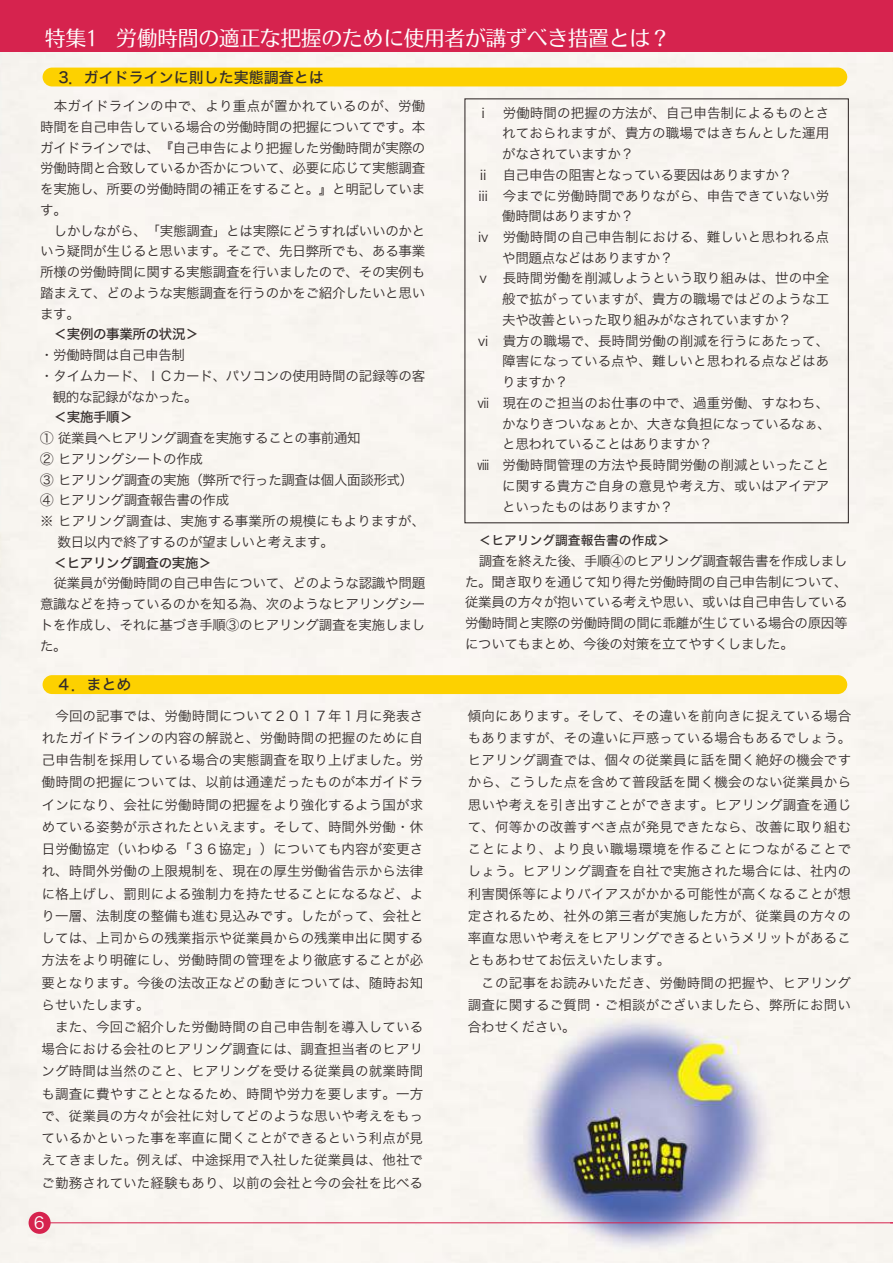
<style>
.page{position:relative;width:893px;height:1263px;background:#fff}
.page>*{position:absolute;margin:0;border:0;box-sizing:border-box;transform-origin:0 0}
.t1{font:21px "Motoya Ex Aporo W3 90 msp RKSJ H";letter-spacing:-.025em;color:#fefefe}
.t2{font:16.5px "Hiragino Kaku W3 90 msp RKSJ H";color:#fefefe}
.t3{font:15px "Hiragino Kaku W5 90 msp RKSJ H";color:#332c2b}
.t4{font:13.5px/22.2px "Hiragino Kaku W3 90 msp RKSJ H";color:#332c2b;text-align:justify}
.t5{font:13.5px "Hiragino Kaku W3 90 msp RKSJ H";letter-spacing:-.025em;color:#332c2b}
.t6{font:13.5px "Hiragino Kaku W5 90 msp RKSJ H";letter-spacing:-.025em;color:#332c2b}
.t7{font:12.75px "Hiragino Kaku W5 90 msp RKSJ H";color:#332c2b}
</style>
<div class="page">
<div style="left:0;top:52px;width:893px;height:1211px;background:#f8f5f0"></div>
<div style="left:0;top:0;width:893px;height:52px;background:#d6234e"></div>
<div style="left:43px;top:675px;width:804px;height:19px;background:#fdd100;border-radius:9px"></div>
<div style="left:43px;top:68px;width:804px;height:18px;background:#fdd100;border-radius:9px"></div>
<div style="left:29px;top:1212px;width:22px;height:22px;background:#d6234e;border-radius:50%"></div>
<hr style="left:48px;top:1222px;width:845px;height:1px;background:#d6234e">
<h1 class="t1" style="left:45px;top:27px;width:627px">特集1　労働時間の適正な把握のために使用者が講ずべき措置とは？</h1>
<p class="t3" style="left:58px;top:70px;width:267px">3．ガイドラインに則した実態調査とは</p>
<p class="t4" style="left:40px;top:96px;width:387px;line-height:20.7px;text-indent:14px">本ガイドラインの中で、より重点が置かれているのが、労働時間を自己申告している場合の労働時間の把握についてです。本ガイドラインでは、『自己申告により把握した労働時間が実際の労働時間と合致しているか否かについて、必要に応じて実態調査を実施し、所要の労働時間の補正をすること。』と明記しています。</p>
<p class="t4" style="left:40px;top:220px;width:387px;line-height:20.7px;text-indent:14px">しかしながら、「実態調査」とは実際にどうすればいいのかという疑問が生じると思います。そこで、先日弊所でも、ある事業所様の労働時間に関する実態調査を行いましたので、その実例も踏まえて、どのような実態調査を行うのかをご紹介したいと思います。</p>
<p class="t6" style="left:54px;top:327px;width:146px">＜実例の事業所の状況＞</p>
<p class="t5" style="left:40px;top:348px;width:146px">・労働時間は自己申告制</p>
<p class="t4" style="left:40px;top:365px;width:387px">・タイムカード、ＩＣカード、パソコンの使用時間の記録等の客</p>
<p class="t5" style="left:53px;top:390px;width:146px">観的な記録がなかった。</p>
<p class="t6" style="left:54px;top:410px;width:81px">＜実施手順＞</p>
<p class="t5" style="left:40px;top:431px;width:322px">① 従業員へヒアリング調査を実施することの事前通知</p>
<p class="t5" style="left:40px;top:452px;width:164px">② ヒアリングシートの作成</p>
<p class="t5" style="left:40px;top:473px;width:375px">③ ヒアリング調査の実施（弊所で行った調査は個人面談形式）</p>
<p class="t5" style="left:40px;top:493px;width:191px">④ ヒアリング調査報告書の作成</p>
<p class="t4" style="left:40px;top:510px;width:387px">※ ヒアリング調査は、実施する事業所の規模にもよりますが、</p>
<p class="t5" style="left:58px;top:535px;width:278px">数日以内で終了するのが望ましいと考えます。</p>
<p class="t6" style="left:54px;top:556px;width:160px">＜ヒアリング調査の実施＞</p>
<p class="t4" style="left:40px;top:573px;width:387px;line-height:20.7px;text-indent:14px">従業員が労働時間の自己申告について、どのような認識や問題意識などを持っているのかを知る為、次のようなヒアリングシートを作成し、それに基づき手順③のヒアリング調査を実施しました。</p>
<p class="t3" style="left:56px;top:677px;width:76px">４．まとめ</p>
<p class="t4" style="left:42px;top:704px;width:383px;text-indent:14px">今回の記事では、労働時間について２０１７年１月に発表されたガイドラインの内容の解説と、労働時間の把握のために自己申告制を採用している場合の実態調査を取り上げました。労働時間の把握については、以前は通達だったものが本ガイドラインになり、会社に労働時間の把握をより強化するよう国が求めている姿勢が示されたといえます。そして、時間外労働・休日労働協定（いわゆる「３６協定」）についても内容が変更され、時間外労働の上限規制を、現在の厚生労働省告示から法律に格上げし、罰則による強制力を持たせることになるなど、より一層、法制度の整備も進む見込みです。したがって、会社としては、上司からの残業指示や従業員からの残業申出に関する方法をより明確にし、労働時間の管理をより徹底することが必要となります。今後の法改正などの動きについては、随時お知らせいたします。</p>
<p class="t4" style="left:42px;top:1016px;width:383px;text-indent:14px">また、今回ご紹介した労働時間の自己申告制を導入している場合における会社のヒアリング調査には、調査担当者のヒアリング時間は当然のこと、ヒアリングを受ける従業員の就業時間も調査に費やすこととなるため、時間や労力を要します。一方で、従業員の方々が会社に対してどのような思いや考えをもっているかといった事を率直に聞くことができるという利点が見えてきました。例えば、中途採用で入社した従業員は、他社でご勤務されていた経験もあり、以前の会社と今の会社を比べる</p>
<p class="t2" style="left:34px;top:1214px;width:12px">6</p>
<p class="t4" style="left:477px;top:101px;width:354px">ⅰ 労働時間の把握の方法が、自己申告制によるものとさ</p>
<p class="t4" style="left:502px;top:122px;width:329px">れておられますが、貴方の職場ではきちんとした運用</p>
<p class="t5" style="left:502px;top:147px;width:133px">がなされていますか？</p>
<p class="t5" style="left:477px;top:168px;width:317px">ⅱ 自己申告の阻害となっている要因はありますか？</p>
<p class="t4" style="left:477px;top:184px;width:354px">ⅲ 今までに労働時間でありながら、申告できていない労</p>
<p class="t5" style="left:502px;top:209px;width:133px">働時間はありますか？</p>
<p class="t4" style="left:477px;top:226px;width:354px">ⅳ 労働時間の自己申告制における、難しいと思われる点</p>
<p class="t5" style="left:502px;top:251px;width:173px">や問題点などはありますか？</p>
<p class="t4" style="left:477px;top:267px;width:354px">ⅴ 長時間労働を削減しようという取り組みは、世の中全</p>
<p class="t4" style="left:502px;top:288px;width:329px">般で拡がっていますが、貴方の職場ではどのような工</p>
<p class="t5" style="left:502px;top:313px;width:291px">夫や改善といった取り組みがなされていますか？</p>
<p class="t4" style="left:477px;top:329px;width:354px">ⅵ 貴方の職場で、長時間労働の削減を行うにあたって、</p>
<p class="t4" style="left:502px;top:350px;width:329px">障害になっている点や、難しいと思われる点などはあ</p>
<p class="t4" style="left:502px;top:371px;width:68px">りますか？</p>
<p class="t4" style="left:477px;top:392px;width:354px">ⅶ 現在のご担当のお仕事の中で、過重労働、すなわち、</p>
<p class="t5" style="left:502px;top:417px;width:330px">かなりきついなぁとか、大きな負担になっているなぁ、</p>
<p class="t5" style="left:502px;top:438px;width:212px">と思われていることはありますか？</p>
<p class="t4" style="left:477px;top:454px;width:354px">ⅷ 労働時間管理の方法や長時間労働の削減といったこと</p>
<p class="t4" style="left:502px;top:475px;width:329px">に関する貴方ご自身の意見や考え方、或いはアイデア</p>
<p class="t5" style="left:502px;top:500px;width:173px">といったものはありますか？</p>
<p class="t7" style="left:479px;top:534px;width:193px">＜ヒアリング調査報告書の作成＞</p>
<p class="t4" style="left:465px;top:550px;width:384px;line-height:20.7px;text-indent:14px">調査を終えた後、手順④のヒアリング調査報告書を作成しました。聞き取りを通じて知り得た労働時間の自己申告制について、従業員の方々が抱いている考えや思い、或いは自己申告している労働時間と実際の労働時間の間に乖離が生じている場合の原因等についてもまとめ、今後の対策を立てやすくしました。</p>
<p class="t4" style="left:468px;top:704px;width:385px">傾向にあります。そして、その違いを前向きに捉えている場合もありますが、その違いに戸惑っている場合もあるでしょう。ヒアリング調査では、個々の従業員に話を聞く絶好の機会ですから、こうした点を含めて普段話を聞く機会のない従業員から思いや考えを引き出すことができます。ヒアリング調査を通じて、何等かの改善すべき点が発見できたなら、改善に取り組むことにより、より良い職場環境を作ることにつながることでしょう。ヒアリング調査を自社で実施された場合には、社内の利害関係等によりバイアスがかかる可能性が高くなることが想定されるため、社外の第三者が実施した方が、従業員の方々の率直な思いや考えをヒアリングできるというメリットがあることもあわせてお伝えいたします。</p>
<p class="t4" style="left:468px;top:971px;width:385px;text-indent:14px">この記事をお読みいただき、労働時間の把握や、ヒアリング調査に関するご質問・ご相談がございましたら、弊所にお問い合わせください。</p>
</div>
